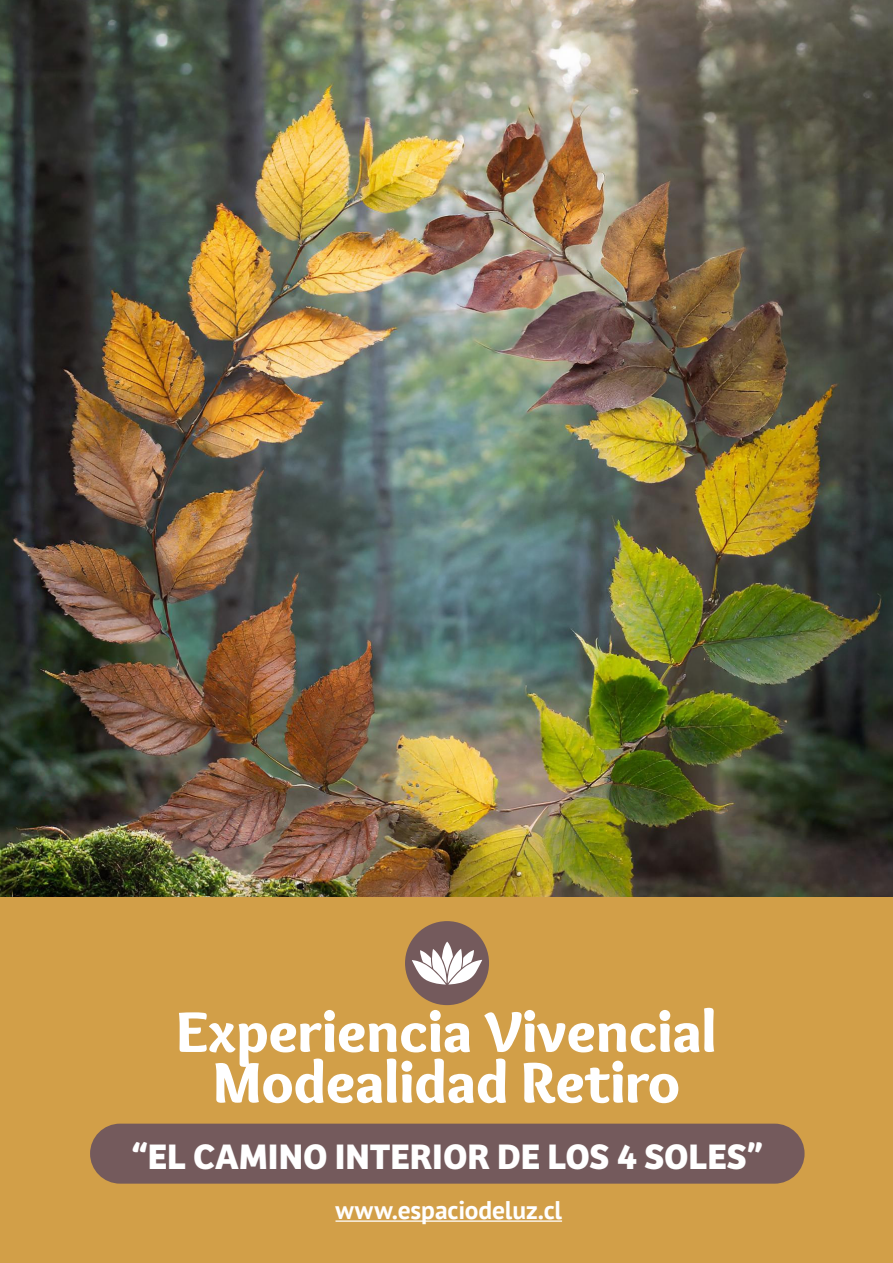
<style>
.page{position:relative;width:893px;height:1263px;background:#fff}
.page>*{position:absolute;margin:0;border:0;box-sizing:border-box;transform-origin:0 0}
.t1{font:900 59.4px/50.7px "Overlock";color:#fff;text-align:center}
.t2{font:700 36.75px "Bree";color:#fff}
.t3{font:700 25.5px "PT Sans";letter-spacing:-.005em;color:#fff}
</style>
<div class="page">
<img style="left:0;top:0;width:893px;height:1097px">
<div style="left:0;top:897px;width:892px;height:366px;background:#d29f48"></div>
<div style="left:90px;top:1124px;width:714px;height:60px;background:#745a5c;border-radius:30px"></div>
<div style="left:405px;top:921px;width:84px;height:84px;background:#745a5c;border-radius:50%"></div>
<svg style="left:412px;top:942px;width:70px;height:42px"></svg>
<hr style="left:335px;top:1220px;width:227px;height:2px;background:#fff">
<p class="t1" style="left:176px;top:1005px;width:542px">Experiencia Vivencial<br>Modealidad Retiro</p>
<p class="t2" style="left:131px;top:1128px;width:633px">“EL CAMINO INTERIOR DE LOS 4 SOLES”</p>
<p class="t3" style="left:335px;top:1193px;width:228px">www.espaciodeluz.cl</p>
</div>
